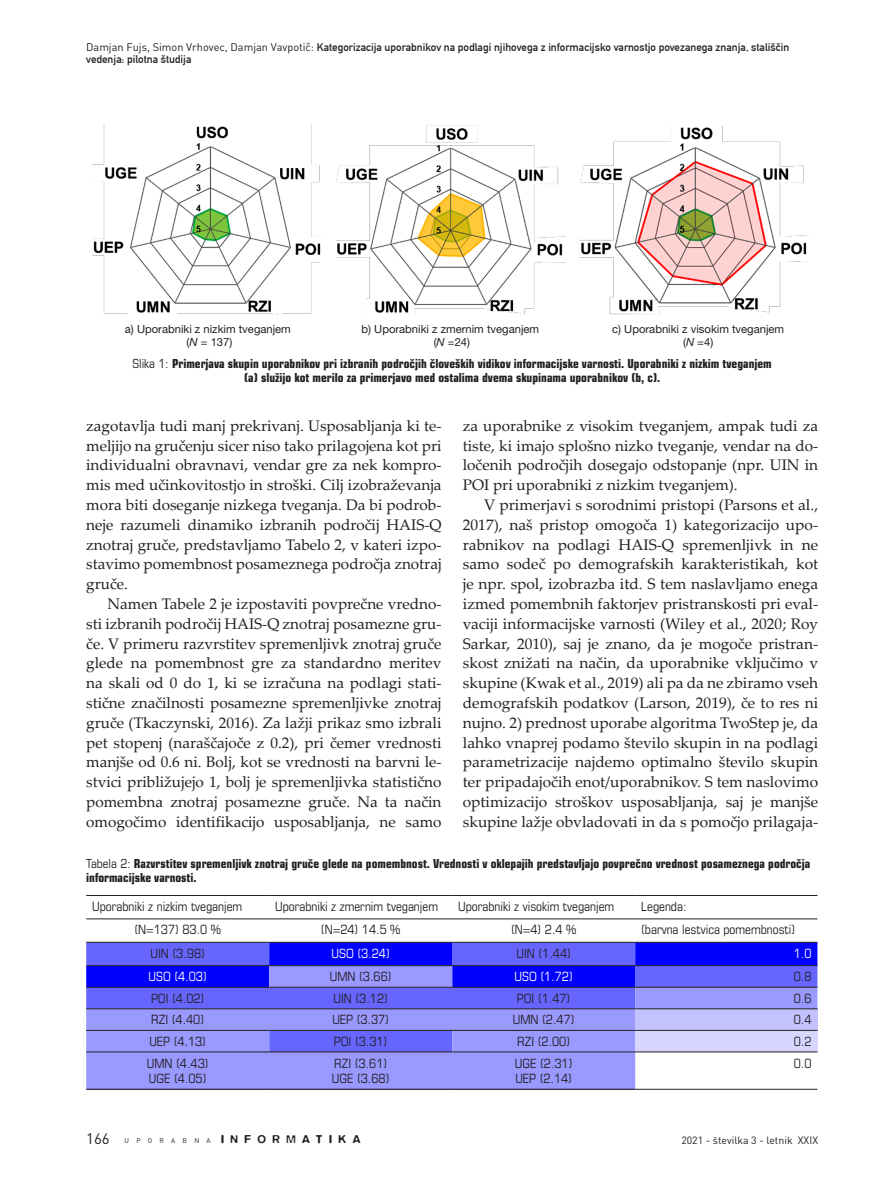
<style>
.page{position:relative;width:896px;height:1179px;background:#fff}
.page>*{position:absolute;margin:0;border:0;box-sizing:border-box;transform-origin:0 0}
.t1{font:15.3px/19.8px "Palatino Linotype";color:#231f20;text-align:justify}
.t2{font:15px "DINM";color:#231f20}
.t3{font:condensed 12.75px/15.8px "Eurostile LT Std";color:#231f20}
.t4{font:condensed 12.75px "Eurostile LT Std";color:#fff}
.t5{font:700 condensed 12.45px/14px "Eurostile LT Std";color:#231f20;text-align:center}
.t6{font:500 11.7px "Blur M";letter-spacing:.56em;color:#231f20}
.t7{font:11.25px/13.5px "Helvetica Neue LT Pro";color:#231f20;text-align:center}
.t8{font:10.95px/12px "DIN Mittelschrift Std";color:#231f20}
.t9{font:10.5px "DINM";color:#231f20}
.s1{font-family:"DIN"}
.s2{font-style:italic}
.s3{font-weight:400}
.s4{font-family:"DINM";font-weight:400;font-size:6.75px}
</style>
<div class="page">
<img style="left:92px;top:124px;width:717px;height:191px">
<svg style="left:86px;top:943px;width:731px;height:22px;background:#33f"></svg>
<svg style="left:86px;top:966px;width:731px;height:123px;background:#8585fb"></svg>
<div style="left:635px;top:1009px;width:182px;height:21px;background:#c2c2ff"></div>
<div style="left:635px;top:1030px;width:182px;height:22px;background:#d6d6ff"></div>
<hr style="left:86px;top:895px;width:183px;height:1px;background:#231f20">
<hr style="left:269px;top:895px;width:183px;height:1px;background:#231f20">
<hr style="left:452px;top:895px;width:183px;height:1px;background:#231f20">
<hr style="left:635px;top:895px;width:182px;height:1px;background:#231f20">
<hr style="left:86px;top:918px;width:183px;height:1px;background:#231f20">
<hr style="left:269px;top:918px;width:183px;height:1px;background:#231f20">
<hr style="left:452px;top:918px;width:183px;height:1px;background:#231f20">
<hr style="left:635px;top:918px;width:182px;height:1px;background:#231f20">
<hr style="left:86px;top:942px;width:183px;height:1px;background:#231f20">
<hr style="left:269px;top:942px;width:183px;height:1px;background:#231f20">
<hr style="left:452px;top:942px;width:183px;height:1px;background:#231f20">
<hr style="left:635px;top:942px;width:182px;height:1px;background:#231f20">
<hr style="left:86px;top:965px;width:183px;height:1px;background:#231f20">
<hr style="left:269px;top:965px;width:183px;height:1px;background:#231f20">
<hr style="left:452px;top:965px;width:183px;height:1px;background:#231f20">
<hr style="left:635px;top:965px;width:182px;height:1px;background:#231f20">
<hr style="left:86px;top:987px;width:183px;height:1px;background:#231f20">
<hr style="left:269px;top:987px;width:183px;height:1px;background:#231f20">
<hr style="left:452px;top:987px;width:183px;height:1px;background:#231f20">
<hr style="left:635px;top:987px;width:182px;height:1px;background:#231f20">
<hr style="left:86px;top:1008px;width:183px;height:1px;background:#231f20">
<hr style="left:269px;top:1008px;width:183px;height:1px;background:#231f20">
<hr style="left:452px;top:1008px;width:183px;height:1px;background:#231f20">
<hr style="left:635px;top:1008px;width:182px;height:1px;background:#231f20">
<hr style="left:86px;top:1030px;width:183px;height:1px;background:#231f20">
<hr style="left:269px;top:1030px;width:183px;height:1px;background:#231f20">
<hr style="left:452px;top:1030px;width:183px;height:1px;background:#231f20">
<hr style="left:635px;top:1030px;width:182px;height:1px;background:#231f20">
<hr style="left:86px;top:1051px;width:183px;height:1px;background:#231f20">
<hr style="left:269px;top:1051px;width:183px;height:1px;background:#231f20">
<hr style="left:452px;top:1051px;width:183px;height:1px;background:#231f20">
<hr style="left:635px;top:1051px;width:182px;height:1px;background:#231f20">
<hr style="left:635px;top:1089px;width:182px;height:1px;background:#231f20">
<hr style="left:86px;top:1089px;width:183px;height:1px;background:#000">
<hr style="left:269px;top:1089px;width:183px;height:1px;background:#000">
<hr style="left:452px;top:1089px;width:183px;height:1px;background:#000">
<p class="t8" style="left:86px;top:41px;width:704px"><span class="s1">Damjan Fujs, Simon Vrhovec, Damjan Vavpotič:</span> Kategorizacija uporabnikov na podlagi njihovega z informacijsko varnostjo povezanega znanja, stališčin vedenja: pilotna študija</p>
<p class="t7" style="left:125px;top:322px;width:167px">a) Uporabniki z nizkim tveganjem (<span class="s2">N</span> = 137)</p>
<p class="t7" style="left:361px;top:322px;width:179px">b) Uporabniki z zmernim tveganjem (<span class="s2">N</span> =24)</p>
<p class="t7" style="left:612px;top:322px;width:173px">c) Uporabniki z visokim tveganjem (<span class="s2">N</span> =4)</p>
<p class="t5" style="left:132px;top:356px;width:640px"><span class="s3">Slika 1:</span> Primerjava skupin uporabnikov pri izbranih področjih človeških vidikov informacijske varnosti. Uporabniki z nizkim tveganjem (a) služijo kot merilo za primerjavo med ostalima dvema skupinama uporabnikov (b, c).</p>
<p class="t1" style="left:86px;top:415px;width:357px">zagotavlja tudi manj prekrivanj. Usposabljanja ki te&shy;meljijo na gručenju sicer niso tako prilagojena kot pri individualni obravnavi, vendar gre za nek kompro&shy;mis med učinkovitostjo in stroški. Cilj izobraževanja mora biti doseganje nizkega tveganja. Da bi podrob&shy;neje razumeli dinamiko izbranih področij HAIS-Q znotraj gruče, predstavljamo Tabelo 2, v kateri izpo&shy;stavimo pomembnost posameznega področja znotraj gruče.</p>
<p class="t1" style="left:86px;top:593px;width:357px;text-indent:21px">Namen Tabele 2 je izpostaviti povprečne vredno&shy;sti izbranih področij HAIS-Q znotraj posamezne gru&shy;če. V primeru razvrstitev spremenljivk znotraj gruče glede na pomembnost gre za standardno meritev na skali od 0 do 1, ki se izračuna na podlagi stati&shy;stične značilnosti posamezne spremenljivke znotraj gruče (Tkaczynski, 2016). Za lažji prikaz smo izbrali pet stopenj (naraščajoče z 0.2), pri čemer vrednosti manjše od 0.6 ni. Bolj, kot se vrednosti na barvni le&shy;stvici približujejo 1, bolj je spremenljivka statistično pomembna znotraj posamezne gruče. Na ta način omogočimo identifikacijo usposabljanja, ne samo</p>
<p class="t1" style="left:462px;top:415px;width:357px">za uporabnike z visokim tveganjem, ampak tudi za tiste, ki imajo splošno nizko tveganje, vendar na do&shy;ločenih področjih dosegajo odstopanje (npr. UIN in POI pri uporabniki z nizkim tveganjem).</p>
<p class="t1" style="left:462px;top:494px;width:357px;text-indent:21px">V primerjavi s sorodnimi pristopi (Parsons et al., 2017), naš pristop omogoča 1) kategorizacijo upo&shy;rabnikov na podlagi HAIS-Q spremenljivk in ne samo sodeč po demografskih karakteristikah, kot je npr. spol, izobrazba itd. S tem naslavljamo enega izmed pomembnih faktorjev pristranskosti pri eval&shy;vaciji informacijske varnosti (Wiley et al., 2020; Roy Sarkar, 2010), saj je znano, da je mogoče pristran&shy;skost znižati na način, da uporabnike vključimo v skupine (Kwak et al., 2019) ali pa da ne zbiramo vseh demografskih podatkov (Larson, 2019), če to res ni nujno. 2) prednost uporabe algoritma TwoStep je, da lahko vnaprej podamo število skupin in na podlagi parametrizacije najdemo optimalno število skupin ter pripadajočih enot/uporabnikov. S tem naslovimo optimizacijo stroškov usposabljanja, saj je manjše skupine lažje obvladovati in da s pomočjo prilagaja-</p>
<p class="t5" style="left:86px;top:857px;width:725px;text-align:left"><span class="s3">Tabela 2:</span> Razvrstitev spremenljivk znotraj gruče glede na pomembnost. Vrednosti v oklepajih predstavljajo povprečno vrednost posameznega področja informacijske varnosti.</p>
<p class="t3" style="left:92px;top:898px;width:151px">Uporabniki z nizkim tveganjem</p>
<p class="t3" style="left:275px;top:898px;width:164px">Uporabniki z zmernim tveganjem</p>
<p class="t3" style="left:458px;top:898px;width:157px">Uporabniki z visokim tveganjem</p>
<p class="t3" style="left:641px;top:898px;width:47px">Legenda:</p>
<p class="t3" style="left:134px;top:922px;width:88px">(N=137) 83.0 %</p>
<p class="t3" style="left:321px;top:922px;width:81px">(N=24) 14.5 %</p>
<p class="t3" style="left:511px;top:922px;width:67px">(N=4) 2.4 %</p>
<p class="t3" style="left:641px;top:922px;width:155px">(barvna lestvica pomembnosti)</p>
<p class="t3" style="left:150px;top:945px;width:56px">UIN (3.98)</p>
<p class="t4" style="left:331px;top:945px;width:60px">USO (3.24)</p>
<p class="t3" style="left:516px;top:945px;width:56px">UIN (1.44)</p>
<p class="t4" style="left:793px;top:945px;width:19px">1.0</p>
<p class="t4" style="left:148px;top:969px;width:60px">USO (4.03)</p>
<p class="t3" style="left:330px;top:968px;width:63px">UMN (3.66)</p>
<p class="t4" style="left:514px;top:969px;width:60px">USO (1.72)</p>
<p class="t3" style="left:793px;top:968px;width:19px">0.8</p>
<p class="t3" style="left:151px;top:990px;width:55px">POI (4.02)</p>
<p class="t3" style="left:333px;top:990px;width:56px">UIN (3.12)</p>
<p class="t3" style="left:517px;top:990px;width:55px">POI (1.47)</p>
<p class="t3" style="left:793px;top:990px;width:19px">0.6</p>
<p class="t3" style="left:151px;top:1012px;width:54px">RZI (4.40)</p>
<p class="t3" style="left:332px;top:1012px;width:58px">UEP (3.37)</p>
<p class="t3" style="left:512px;top:1012px;width:63px">UMN (2.47)</p>
<p class="t3" style="left:793px;top:1012px;width:19px">0.4</p>
<p class="t3" style="left:149px;top:1033px;width:58px">UEP (4.13)</p>
<p class="t3" style="left:334px;top:1033px;width:55px">POI (3.31)</p>
<p class="t3" style="left:517px;top:1033px;width:54px">RZI (2.00)</p>
<p class="t3" style="left:793px;top:1033px;width:19px">0.2</p>
<p class="t3" style="left:147px;top:1055px;width:63px">UMN (4.43)<br>UGE (4.05)</p>
<p class="t3" style="left:332px;top:1055px;width:59px">RZI (3.61)<br>UGE (3.68)</p>
<p class="t3" style="left:515px;top:1055px;width:59px">UGE (2.31)<br>UEP (2.14)</p>
<p class="t3" style="left:793px;top:1055px;width:19px">0.0</p>
<p class="t2" style="left:86px;top:1129px;width:25px">166</p>
<p class="t6" style="left:124px;top:1132px;width:237px"><span class="s4">U P O R A B N A</span> INFORMATIKA</p>
<p class="t9" style="left:681px;top:1133px;width:138px">2021 - πtevilka 3 - letnik XXIX</p>
</div>
